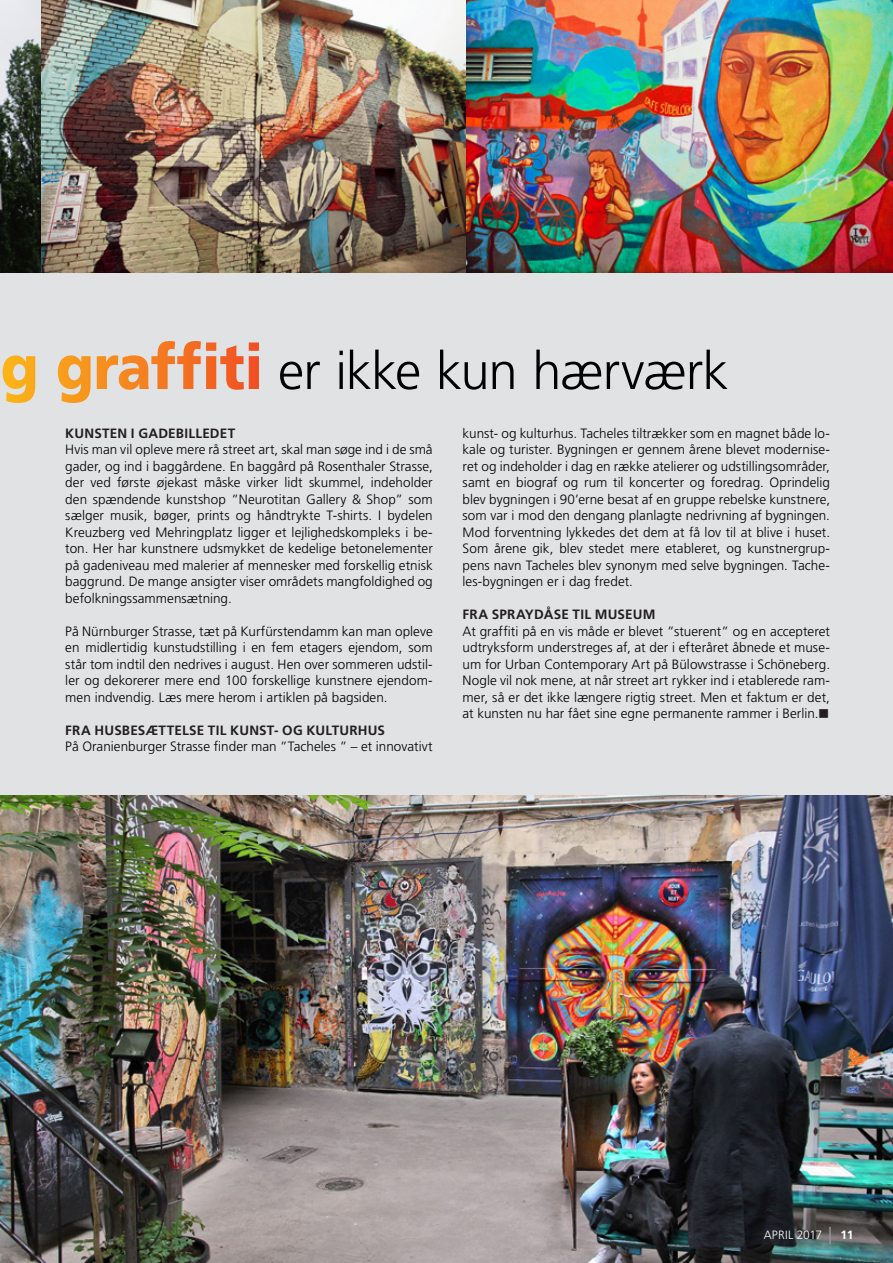
<style>
.page{position:relative;width:893px;height:1263px;background:#fff}
.page>*{position:absolute;margin:0;border:0;box-sizing:border-box;transform-origin:0 0}
.t1{font:300 52.5px "Frutiger LT";letter-spacing:-.02em;color:#000}
.Brødtekst{font:300 13.5px/16.5px "Frutiger LT";letter-spacing:.005em;color:#000;text-align:justify}
.Mellemrubrik{font:700 13.5px "Frutiger LT";letter-spacing:.015em;color:#231f20}
.Brødtekst-2{font:300 12px "Frutiger LT";letter-spacing:.015em;color:#fff}
.Brødtekst-3{font:700 12px "Frutiger LT";color:#fff}
.s1{font-weight:900;font-size:63px;color:#fff}
.s2{color:#231f20}
</style>
<div class="page">
<div style="left:0;top:273px;width:893px;height:990px;background:#e1e2e4"></div>
<img style="left:0;top:795px;width:893px;height:468px">
<img style="left:0;top:0;width:41px;height:272px">
<img style="left:41px;top:0;width:852px;height:272px">
<svg style="left:829px;top:1227px;width:2px;height:17px"></svg>
<h1 class="t1" style="left:1px;top:341px;width:729px"><span class="s1">g graffiti</span> er ikke kun hærværk</h1>
<p class="Mellemrubrik" style="left:65px;top:425px;width:171px">KUNSTEN I GADEBILLEDET</p>
<p class="Brødtekst" style="left:65px;top:441px;width:369px">Hvis man vil opleve mere rå street art, skal man søge ind i de små gader, og ind i baggårdene. En baggård på Rosenthaler Strasse, der ved første øjekast måske virker lidt skummel, indeholder den spændende kunstshop ”Neurotitan Gallery &amp; Shop” som sælger musik, bøger, prints og håndtrykte T-shirts. I bydelen Kreuzberg ved Mehringplatz ligger et lejlighedskompleks i be&shy;ton. Her har kunstnere udsmykket de kedelige betonelementer på gadeniveau med malerier af mennesker med forskellig etnisk baggrund. De mange ansigter viser områdets mangfoldighed og befolkningssammensætning.</p>
<p class="Brødtekst" style="left:65px;top:623px;width:369px">På Nürnburger Strasse, tæt på Kurfürstendamm kan man opleve en midlertidig kunstudstilling i en fem etagers ejendom, som står tom indtil den nedrives i august. Hen over sommeren udstil&shy;ler og dekorerer mere end 100 forskellige kunstnere ejendom&shy;men indvendig. Læs mere herom i artiklen på bagsiden.</p>
<p class="Mellemrubrik" style="left:65px;top:722px;width:321px">FRA HUSBESÆTTELSE TIL KUNST- OG KULTURHUS</p>
<p class="Brødtekst" style="left:65px;top:738px;width:369px">På Oranienburger Strasse finder man ”Tacheles ” – et innovativt</p>
<p class="Brødtekst" style="left:463px;top:425px;width:369px">kunst- og kulturhus. Tacheles tiltrækker som en magnet både lo&shy;kale og turister. Bygningen er gennem årene blevet modernise&shy;ret og indeholder i dag en række atelierer og udstillingsområder, samt en biograf og rum til koncerter og foredrag. Oprindelig blev bygningen i 90’erne besat af en gruppe rebelske kunstnere, som var i mod den dengang planlagte nedrivning af bygningen.<br>Mod forventning lykkedes det dem at få lov til at blive i huset.<br>Som årene gik, blev stedet mere etableret, og kunstnergrup&shy;pens navn Tacheles blev synonym med selve bygningen. Tache&shy;les-bygningen er i dag fredet.</p>
<p class="Mellemrubrik" style="left:463px;top:606px;width:194px">FRA SPRAYDÅSE TIL MUSEUM</p>
<p class="Brødtekst" style="left:463px;top:623px;width:369px">At graffiti på en vis måde er blevet ”stuerent” og en accepteret udtryksform understreges af, at der i efteråret åbnede et muse&shy;um for Urban Contemporary Art på Bülowstrasse i Schöneberg.<br>Nogle vil nok mene, at når street art rykker ind i etablerede ram&shy;mer, så er det ikke længere rigtig street. Men et faktum er det, at kunsten nu har fået sine egne permanente rammer i Berlin.<span class="s2">■</span></p>
<p class="Brødtekst-2" style="left:764px;top:1228px;width:60px">APRIL 2017</p>
<p class="Brødtekst-3" style="left:841px;top:1227px;width:14px">11</p>
</div>
